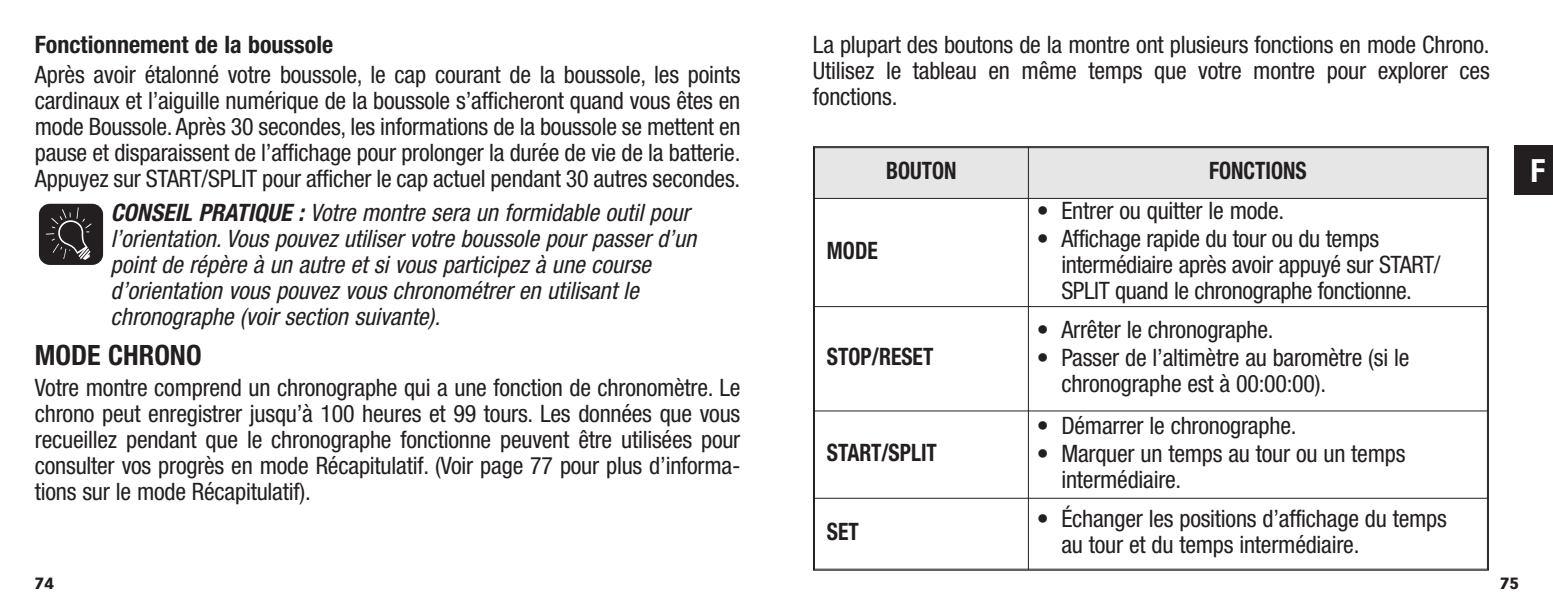
<style>
.page{position:relative;width:1553px;height:605px;background:#fff}
.page>*{position:absolute;margin:0;border:0;box-sizing:border-box;transform-origin:0 0}
.t1{font:700 condensed 32px "Helvetica Neue";color:#fff}
.t2{font:700 condensed 28px "Helvetica Neue";color:#231f20}
.t3{font:condensed 24px/26px "Helvetica Neue";letter-spacing:-.01em;color:#231f20}
.t4{font:italic condensed 24px/26px "Helvetica Neue";color:#231f20}
.t5{font:700 condensed 24px "Helvetica Neue";color:#231f20;scale:.9 1}
.t6{font:900 16px "Vectora LH";color:#231f20}
.s1{font-weight:700}
</style>
<div class="page">
<div style="left:813px;top:147px;width:215px;height:51px;background:#e6e6e6"></div>
<div style="left:1028px;top:147px;width:459px;height:51px;background:#e6e6e6"></div>
<hr style="left:813px;top:147px;width:2px;height:422px;background:#231f20">
<hr style="left:1027px;top:147px;width:1px;height:422px;background:#231f20">
<hr style="left:1486px;top:147px;width:1px;height:422px;background:#231f20">
<hr style="left:813px;top:147px;width:674px;height:1px;background:#231f20">
<hr style="left:813px;top:198px;width:674px;height:1px;background:#231f20">
<hr style="left:813px;top:306px;width:674px;height:1px;background:#231f20">
<hr style="left:813px;top:410px;width:674px;height:1px;background:#231f20">
<hr style="left:813px;top:497px;width:674px;height:2px;background:#231f20">
<hr style="left:813px;top:568px;width:674px;height:1px;background:#231f20">
<div style="left:40px;top:205px;width:62px;height:59px;background:#231f20;border-radius:10px"></div>
<div style="left:39px;top:204px;width:64px;height:61px;border:2px solid #231f20;border-radius:10px"></div>
<svg style="left:46px;top:207px;width:46px;height:53px"></svg>
<div style="left:1513px;top:145px;width:39px;height:49px;background:#231f20"></div>
<p class="t3" style="left:35px;top:32px;width:707px;line-height:30px"><span class="s1">Fonctionnement de la boussole<br></span>Après avoir étalonné votre boussole, le cap courant de la boussole, les points</p>
<p class="t3" style="left:35px;top:90px;width:707px;text-align:justify">cardinaux et l’aiguille numérique de la boussole s’afficheront quand vous êtes en mode Boussole. Après 30 secondes, les informations de la boussole se mettent en pause et disparaissent de l’affichage pour prolonger la durée de vie de la batterie.<br>Appuyez sur START/SPLIT pour afficher le cap actuel pendant 30 autres secondes.</p>
<p class="t4" style="left:111px;top:202px;width:591px"><span class="s1">CONSEIL PRATIQUE :</span> Votre montre sera un formidable outil pour l’orientation.Vous pouvez utiliser votre boussole pour passer d’un point de répère à un autre et si vous participez à une course d’orientation vous pouvez vous chronométrer en utilisant le chronographe (voir section suivante).</p>
<p class="t2" style="left:35px;top:345px;width:168px">MODE CHRONO</p>
<p class="t3" style="left:35px;top:376px;width:707px;text-align:justify">Votre montre comprend un chronographe qui a une fonction de chronomètre. Le chrono peut enregistrer jusqu’à 100 heures et 99 tours. Les données que vous recueillez pendant que le chronographe fonctionne peuvent être utilisées pour consulter vos progrès en mode Récapitulatif. (Voir page 77 pour plus d’informa&shy;tions sur le mode Récapitulatif).</p>
<p class="t3" style="left:812px;top:34px;width:678px;text-align:justify">La plupart des boutons de la montre ont plusieurs fonctions en mode Chrono.<br>Utilisez le tableau en même temps que votre montre pour explorer ces fonctions.</p>
<p class="t5" style="left:826px;top:241px;width:58px">MODE</p>
<p class="t5" style="left:886px;top:162px;width:80px">BOUTON</p>
<p class="t5" style="left:1208px;top:162px;width:110px">FONCTIONS</p>
<p class="t3" style="left:1036px;top:199px;width:249px">• Entrer ou quitter le mode.</p>
<p class="t3" style="left:1061px;top:227px;width:380px;text-indent:-25px">• Affichage rapide du tour ou du temps intermédiaire après avoir appuyé sur START/<br>SPLIT quand le chronographe fonctionne.</p>
<p class="t5" style="left:826px;top:347px;width:120px">STOP/RESET</p>
<p class="t5" style="left:826px;top:443px;width:124px">START/SPLIT</p>
<p class="t5" style="left:826px;top:522px;width:37px">SET</p>
<p class="t3" style="left:1036px;top:319px;width:238px">• Arrêter le chronographe.</p>
<p class="t3" style="left:1061px;top:347px;width:349px;text-indent:-25px">• Passer de l’altimètre au baromètre (si le chronographe est à 00:00:00).</p>
<p class="t3" style="left:1036px;top:414px;width:261px">• Démarrer le chronographe.</p>
<p class="t3" style="left:1061px;top:442px;width:345px;text-indent:-25px">• Marquer un temps au tour ou un temps intermédiaire.</p>
<p class="t3" style="left:1061px;top:507px;width:387px;text-indent:-25px">• Échanger les positions d’affichage du temps au tour et du temps intermédiaire.</p>
<p class="t6" style="left:35px;top:573px;width:20px">74</p>
<p class="t6" style="left:1499px;top:573px;width:20px">75</p>
<p class="t1" style="left:1530px;top:158px;width:16px">F</p>
</div>
